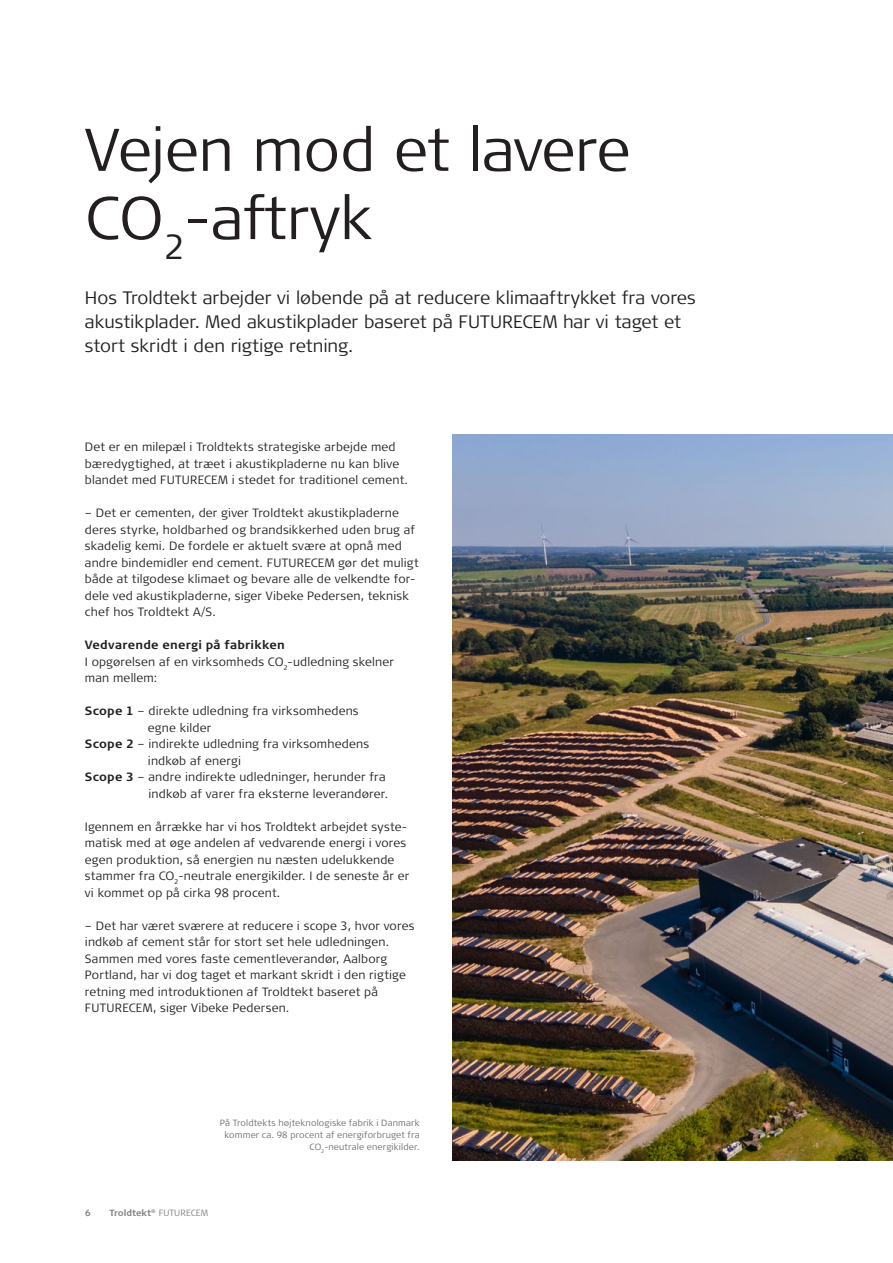
<style>
.page{position:relative;width:893px;height:1263px;background:#fff}
.page>*{position:absolute;margin:0;border:0;box-sizing:border-box;transform-origin:0 0}
.Rubrik{font:300 60px/68.2px "Signa Pro";letter-spacing:-.005em;color:#231f20}
.Underrubrik{font:300 18px/24px "Signa Pro";color:#231f20}
.Brødtext{font:300 12px/16.5px "Signa Pro";letter-spacing:.015em;color:#231f20}
.Mellemrubrik{font:700 12px "Signa Pro";letter-spacing:.02em;color:#231f20}
.Brødtext-2{font:300 9px/12px "Signa Pro";letter-spacing:.015em;color:#6c6d70;text-align:right}
.t1{font:700 9px "Signa Pro";color:#808285}
.s1{font-weight:700}
.s2{font-weight:300}
</style>
<div class="page">
<img style="left:453px;top:435px;width:440px;height:726px">
<p class="Rubrik" style="left:85px;top:113px;width:547px">Vejen mod et lavere<br>CO<sub>2</sub>-aftryk</p>
<p class="Underrubrik" style="left:85px;top:285px;width:612px">Hos Troldtekt arbejder vi løbende på at reducere klimaaftrykket fra vores akustikplader. Med akustikplader baseret på FUTURECEM har vi taget et stort skridt i den rigtige retning.</p>
<p class="Brødtext" style="left:85px;top:438px;width:324px">Det er en milepæl i Troldtekts strategiske arbejde med bæredygtighed, at træet i akustikpladerne nu kan blive blandet med FUTURECEM i stedet for traditionel cement.</p>
<p class="Brødtext" style="left:85px;top:504px;width:335px">– Det er cementen, der giver Troldtekt akustikpladerne deres styrke, holdbarhed og brandsikkerhed uden brug af skadelig kemi. De fordele er aktuelt svære at opnå med andre bindemidler end cement. FUTURECEM gør det muligt både at tilgodese klimaet og bevare alle de velkendte for&shy;dele ved akustikpladerne, siger Vibeke Pedersen, teknisk chef hos Troldtekt A/S.</p>
<p class="Mellemrubrik" style="left:85px;top:637px;width:202px">Vedvarende energi på fabrikken</p>
<p class="Brødtext" style="left:85px;top:653px;width:310px">I opgørelsen af en virksomheds CO<sub>2</sub>-udledning skelner man mellem:</p>
<p class="Brødtext" style="left:148px;top:702px;width:212px;text-indent:-63px"><span class="s1">Scope 1</span> – direkte udledning fra virksomhedens egne kilder</p>
<p class="Brødtext" style="left:148px;top:735px;width:223px;text-indent:-63px"><span class="s1">Scope 2</span> – indirekte udledning fra virksomhedens indkøb af energi</p>
<p class="Brødtext" style="left:85px;top:768px;width:305px;text-align:right"><span class="s1">Scope 3</span> – andre indirekte udledninger, herunder fra indkøb af varer fra eksterne leverandører.</p>
<p class="Brødtext" style="left:85px;top:818px;width:326px">Igennem en årrække har vi hos Troldtekt arbejdet syste&shy;matisk med at øge andelen af vedvarende energi i vores egen produktion, så energien nu næsten udelukkende stammer fra CO<sub>2</sub>-neutrale energikilder. I de seneste år er vi kommet op på cirka 98 procent.</p>
<p class="Brødtext" style="left:85px;top:917px;width:331px">– Det har været sværere at reducere i scope 3, hvor vores indkøb af cement står for stort set hele udledningen.<br>Sammen med vores faste cementleverandør, Aalborg Portland, har vi dog taget et markant skridt i den rigtige retning med introduktionen af Troldtekt baseret på FUTURECEM, siger Vibeke Pedersen.</p>
<p class="Brødtext-2" style="left:220px;top:1116px;width:201px">På Troldtekts højteknologiske fabrik i Danmark kommer ca. 98 procent af energiforbruget fra<br>CO<sub>2</sub>-neutrale energikilder.</p>
<p class="t1" style="left:85px;top:1206px;width:7px">6</p>
<p class="t1" style="left:109px;top:1206px;width:100px">Troldtekt<sup>®</sup> <span class="s2">FUTURECEM</span></p>
</div>
